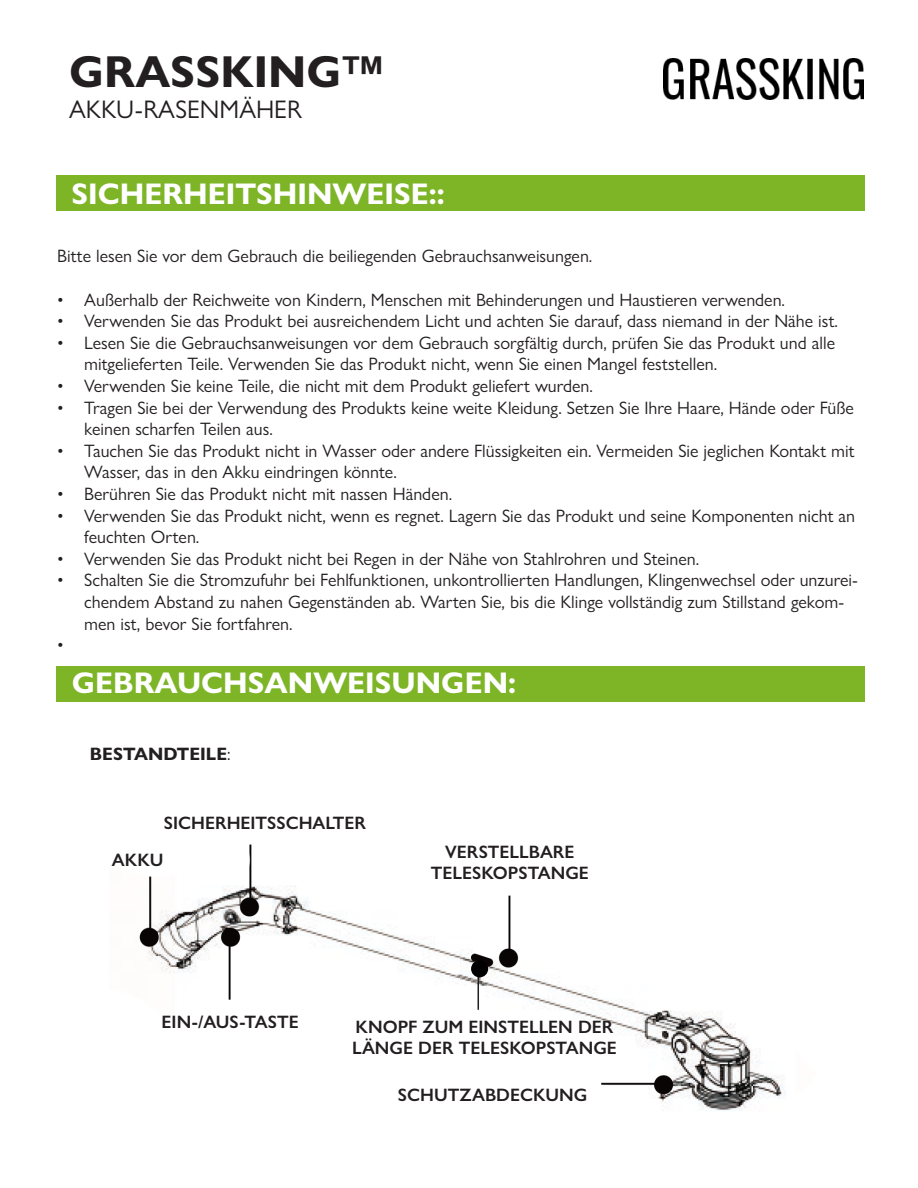
<style>
.page{position:relative;width:918px;height:1188px;background:#fff}
.page>*{position:absolute;margin:0;border:0;box-sizing:border-box;transform-origin:0 0}
.t1{font:700 45px "Gill Sans Nova";color:#231f20}
.t2{font:700 30px "Gill Sans Nova";color:#fff}
.t3{font:25.5px "Gill Sans Nova";color:#231f20}
.t4{font:18px/21.6px "Gill Sans Nova";color:#231f20}
.t5{font:600 18px/21.6px "Gill Sans Nova";color:#231f20}
.t6{font:700 18px "Gill Sans Nova";color:#231f20}
.s1{font-weight:400}
</style>
<div class="page">
<div style="left:56px;top:666px;width:809px;height:35px;background:#7db527"></div>
<img style="left:664px;top:58px;width:200px;height:41px">
<img style="left:139px;top:844px;width:647px;height:267px">
<hr style="left:478px;top:965px;width:1px;height:45px;background:#231f20">
<div style="left:471px;top:960px;width:17px;height:17px;background:#000;border-radius:50%"></div>
<div style="left:57px;top:176px;width:808px;height:35px;background:#7db527"></div>
<p class="t1" style="left:69px;top:44px;width:317px">GRASSKING™</p>
<p class="t3" style="left:69px;top:94px;width:235px">AKKU-RASENMÄHER</p>
<p class="t2" style="left:72px;top:175px;width:375px">SICHERHEITSHINWEISE::</p>
<p class="t4" style="left:57px;top:245px;width:537px">Bitte lesen Sie vor dem Gebrauch die beiliegenden Gebrauchsanweisungen.</p>
<p class="t4" style="left:57px;top:289px;width:729px">• Außerhalb der Reichweite von Kindern, Menschen mit Behinderungen und Haustieren verwenden.</p>
<p class="t4" style="left:57px;top:310px;width:782px">• Verwenden Sie das Produkt bei ausreichendem Licht und achten Sie darauf, dass niemand in der Nähe ist.</p>
<p class="t4" style="left:84px;top:332px;width:752px;text-indent:-27px">• Lesen Sie die Gebrauchsanweisungen vor dem Gebrauch sorgfältig durch, prüfen Sie das Produkt und alle mitgelieferten Teile. Verwenden Sie das Produkt nicht, wenn Sie einen Mangel feststellen.</p>
<p class="t4" style="left:57px;top:375px;width:537px">• Verwenden Sie keine Teile, die nicht mit dem Produkt geliefert wurden.</p>
<p class="t4" style="left:84px;top:397px;width:771px;text-indent:-27px">• Tragen Sie bei der Verwendung des Produkts keine weite Kleidung. Setzen Sie Ihre Haare, Hände oder Füße keinen scharfen Teilen aus.</p>
<p class="t4" style="left:84px;top:440px;width:772px;text-indent:-27px">• Tauchen Sie das Produkt nicht in Wasser oder andere Flüssigkeiten ein. Vermeiden Sie jeglichen Kontakt mit<br>Wasser, das in den Akku eindringen könnte.</p>
<p class="t4" style="left:57px;top:483px;width:396px">• Berühren Sie das Produkt nicht mit nassen Händen.</p>
<p class="t4" style="left:84px;top:505px;width:772px;text-indent:-27px">• Verwenden Sie das Produkt nicht, wenn es regnet. Lagern Sie das Produkt und seine Komponenten nicht an feuchten Orten.</p>
<p class="t4" style="left:57px;top:548px;width:643px">• Verwenden Sie das Produkt nicht bei Regen in der Nähe von Stahlrohren und Steinen.</p>
<p class="t4" style="left:84px;top:569px;width:775px;text-indent:-27px">• Schalten Sie die Stromzufuhr bei Fehlfunktionen, unkontrollierten Handlungen, Klingenwechsel oder unzurei&shy;chendem Abstand zu nahen Gegenständen ab. Warten Sie, bis die Klinge vollständig zum Stillstand gekom&shy;men ist, bevor Sie fortfahren.</p>
<p class="t4" style="left:57px;top:634px;width:8px">•</p>
<p class="t2" style="left:72px;top:664px;width:446px">GEBRAUCHSANWEISUNGEN:</p>
<p class="t6" style="left:90px;top:743px;width:142px">BESTANDTEILE<span class="s1">:</span></p>
<p class="t5" style="left:164px;top:812px;width:204px">SICHERHEITSSCHALTER</p>
<p class="t5" style="left:112px;top:849px;width:53px">AKKU</p>
<p class="t5" style="left:445px;top:841px;width:131px">VERSTELLBARE</p>
<p class="t5" style="left:431px;top:862px;width:160px">TELESKOPSTANGE</p>
<p class="t5" style="left:162px;top:1011px;width:139px">EIN-/AUS-TASTE</p>
<p class="t5" style="left:352px;top:1016px;width:266px">KNOPF ZUM EINSTELLEN DER<br>LÄNGE DER TELESKOPSTANGE</p>
<p class="t5" style="left:398px;top:1084px;width:191px">SCHUTZABDECKUNG</p>
</div>
